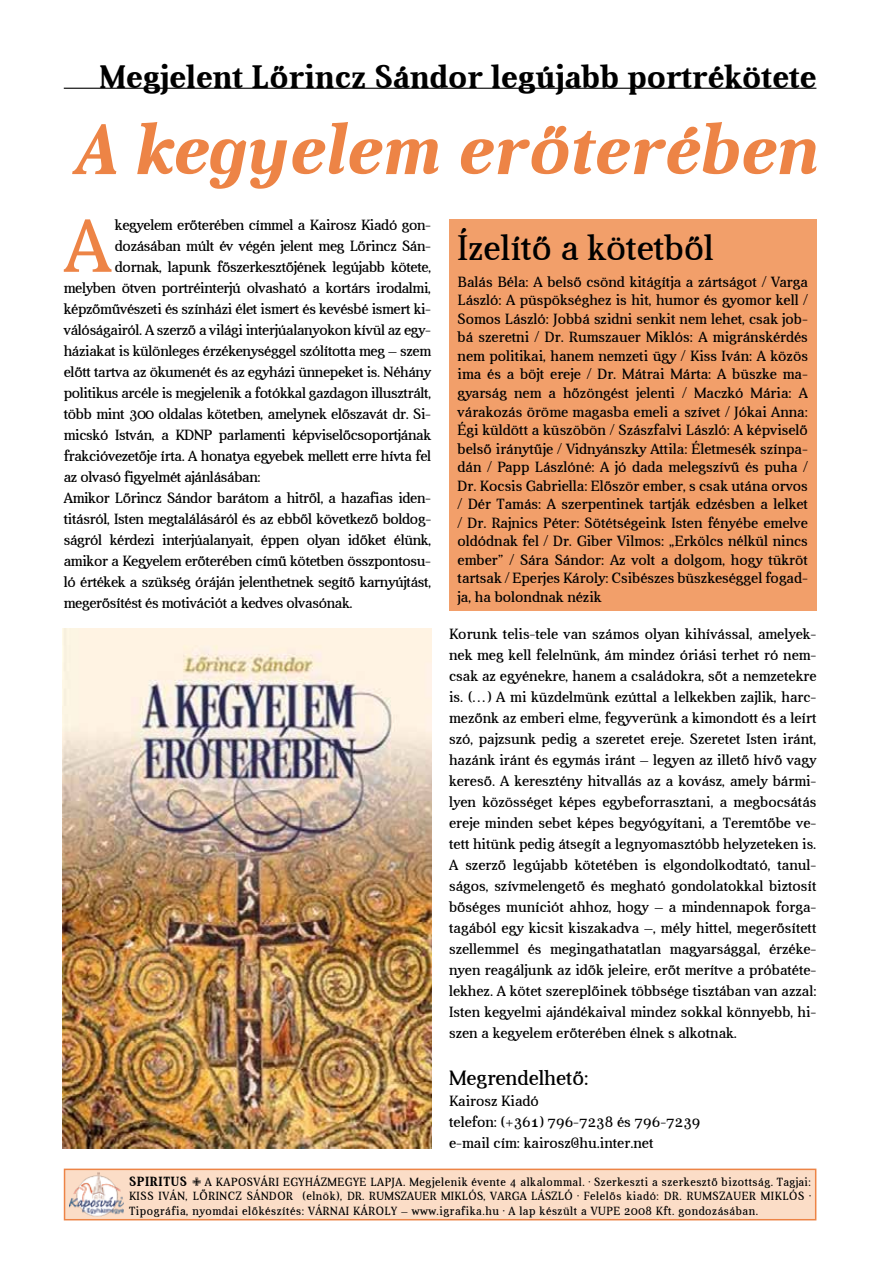
<style>
.page{position:relative;width:893px;height:1263px;background:#fff}
.page>*{position:absolute;margin:0;border:0;box-sizing:border-box;transform-origin:0 0}
.t1{font:75.6px "Aver";color:#ed8446}
.t2{font:italic 700 72px "Aver";color:#ed8446}
.t3{font:36px "Aver";color:#000}
.t4{font:700 33px "Aver";color:#000}
.t5{font:21px "Aver";color:#000}
.t6{font:15px/21px "Aver";letter-spacing:-.02em;color:#000;text-align:justify}
.t7{font:15px/21px "Aver";color:#000}
.t8{font:12px/14.4px "Aver";letter-spacing:.05em;color:#000;text-align:justify;scale:.95 1}
.s1{font-weight:700;font-size:13.5px}
</style>
<div class="page">
<div style="left:65px;top:1169px;width:751px;height:51px;background:#fbddc7"></div>
<div style="left:64px;top:1168px;width:752px;height:52px;border:2px solid #ed8446"></div>
<img style="left:69px;top:1172px;width:54px;height:44px">
<hr style="left:64px;top:88px;width:752px;height:1px;background:#000">
<img style="left:62px;top:628px;width:369px;height:520px">
<div style="left:449px;top:219px;width:367px;height:391px;background:#f29f6a"></div>
<h3 class="t4" style="left:100px;top:58px;width:718px">Megjelent Lőrincz Sándor legújabb portrékötete</h3>
<h2 class="t2" style="left:71px;top:109px;width:747px">A kegyelem erőterében</h2>
<h1 class="t1" style="left:65px;top:205px;width:48px">A</h1>
<p class="t6" style="left:115px;top:214px;width:318px">kegyelem erőterében címmel a Kairosz Kiadó gon-</p>
<p class="t6" style="left:115px;top:235px;width:318px">dozásában múlt év végén jelent meg Lőrincz Sán-</p>
<p class="t6" style="left:115px;top:256px;width:318px">dornak, lapunk főszerkesztőjének legújabb kötete,</p>
<p class="t6" style="left:64px;top:277px;width:369px">melyben ötven portréinterjú olvasható a kortárs irodalmi,</p>
<p class="t6" style="left:64px;top:298px;width:369px">képzőművészeti és színházi élet ismert és kevésbé ismert ki-</p>
<p class="t6" style="left:64px;top:319px;width:369px">válóságairól. A szerző a világi interjúalanyokon kívül az egy-</p>
<p class="t6" style="left:64px;top:340px;width:369px">háziakat is különleges érzékenységgel szólította meg – szem</p>
<p class="t6" style="left:64px;top:361px;width:369px">előtt tartva az ökumenét és az egyházi ünnepeket is. Néhány</p>
<p class="t6" style="left:64px;top:382px;width:369px">politikus arcéle is megjelenik a fotókkal gazdagon illusztrált,</p>
<p class="t6" style="left:64px;top:403px;width:369px">több mint 300 oldalas kötetben, amelynek előszavát dr. Si-</p>
<p class="t6" style="left:64px;top:424px;width:369px">micskó István, a KDNP parlamenti képviselőcsoportjának</p>
<p class="t6" style="left:64px;top:445px;width:369px">frakcióvezetője írta. A honatya egyebek mellett erre hívta fel</p>
<p class="t6" style="left:64px;top:466px;width:198px">az olvasó figyelmét ajánlásában:</p>
<p class="t6" style="left:64px;top:487px;width:369px">Amikor Lőrincz Sándor barátom a hitről, a hazafias iden-</p>
<p class="t6" style="left:64px;top:508px;width:369px">titásról, Isten megtalálásáról és az ebből következő boldog-</p>
<p class="t6" style="left:64px;top:529px;width:369px">ságról kérdezi interjúalanyait, éppen olyan időket élünk,</p>
<p class="t6" style="left:64px;top:550px;width:369px">amikor a Kegyelem erőterében című kötetben összpontosu-</p>
<p class="t6" style="left:64px;top:571px;width:369px">ló értékek a szükség óráján jelenthetnek segítő karnyújtást,</p>
<p class="t6" style="left:64px;top:592px;width:290px">megerősítést és motivációt a kedves olvasónak.</p>
<h3 class="t3" style="left:458px;top:228px;width:258px">Ízelítő a kötetből</h3>
<p class="t6" style="left:458px;top:273px;width:352px;line-height:18.6px">Balás Béla: A belső csönd kitágítja a zártságot / Varga László: A püspökséghez is hit, humor és gyomor kell / Somos László: Jobbá szidni senkit nem lehet, csak job&shy;bá szeretni / Dr. Rumszauer Miklós: A migránskérdés nem politikai, hanem nemzeti ügy / Kiss Iván: A közös ima és a böjt ereje / Dr. Mátrai Márta: A büszke ma&shy;gyarság nem a hőzöngést jelenti / Maczkó Mária: A várakozás öröme magasba emeli a szívet / Jókai Anna:<br>Égi küldött a küszöbön / Szászfalvi László: A képviselő belső iránytűje / Vidnyánszky Attila: Életmesék színpa&shy;dán / Papp Lászlóné: A jó dada melegszívű és puha / Dr. Kocsis Gabriella: Először ember, s csak utána orvos / Dér Tamás: A szerpentinek tartják edzésben a lelket / Dr. Rajnics Péter: Sötétségeink Isten fényébe emelve oldódnak fel / Dr. Giber Vilmos: „Erkölcs nélkül nincs ember” / Sára Sándor: Az volt a dolgom, hogy tükröt tartsak / Eperjes Károly: Csibészes büszkeséggel fogad&shy;ja, ha bolondnak nézik</p>
<p class="t6" style="left:449px;top:623px;width:369px">Korunk telis-tele van számos olyan kihívással, amelyek&shy;nek meg kell felelnünk, ám mindez óriási terhet ró nem&shy;csak az egyénekre, hanem a családokra, sőt a nemzetekre is. (…) A mi küzdelmünk ezúttal a lelkekben zajlik, harc&shy;mezőnk az emberi elme, fegyverünk a kimondott és a leírt szó, pajzsunk pedig a szeretet ereje. Szeretet Isten iránt, hazánk iránt és egymás iránt – legyen az illető hívő vagy kereső. A keresztény hitvallás az a kovász, amely bármi&shy;lyen közösséget képes egybeforrasztani, a megbocsátás ereje minden sebet képes begyógyítani, a Teremtőbe ve&shy;tett hitünk pedig átsegít a legnyomasztóbb helyzeteken is.<br>A szerző legújabb kötetében is elgondolkodtató, tanul&shy;ságos, szívmelengető és megható gondolatokkal biztosít bőséges muníciót ahhoz, hogy – a mindennapok forga&shy;tagából egy kicsit kiszakadva –, mély hittel, megerősített szellemmel és megingathatatlan magyarsággal, érzéke&shy;nyen reagáljunk az idők jeleire, erőt merítve a próbatéte&shy;lekhez. A kötet szereplőinek többsége tisztában van azzal:<br>Isten kegyelmi ajándékaival mindez sokkal könnyebb, hi&shy;szen a kegyelem erőterében élnek s alkotnak.</p>
<h3 class="t5" style="left:449px;top:1066px;width:141px">Megrendelhető:</h3>
<p class="t7" style="left:449px;top:1091px;width:253px">Kairosz Kiadó<br>telefon: (+361) 796-7238 és 796-7239 e-mail cím: kairosz@hu.inter.net</p>
<p class="t8" style="left:129px;top:1175px;width:719px"><span class="s1">SPIRITUS</span> ✙ A KAPOSVÁRI EGYHÁZMEGYE LAPJA. Megjelenik évente 4 alkalommal. • Szerkeszti a szerkesztő bizottság. Tagjai:<br>KISS IVÁN, LŐRINCZ SÁNDOR (elnök), DR. RUMSZAUER MIKLÓS, VARGA LÁSZLÓ • Felelős kiadó: DR. RUMSZAUER MIKLÓS • Tipográfia, nyomdai előkészítés: VÁRNAI KÁROLY – www.igrafika.hu • A lap készült a VUPE 2008 Kft. gondozásában.</p>
</div>
